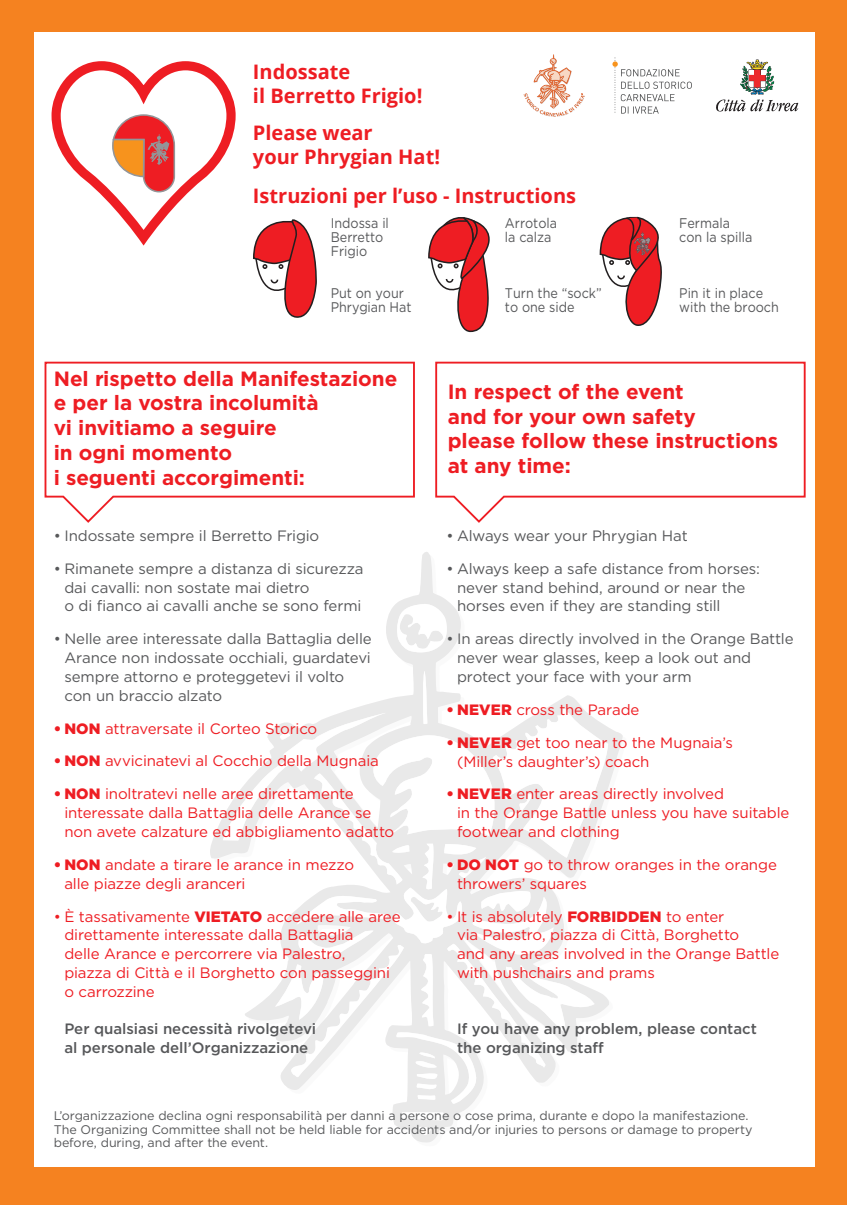
<style>
.page{position:relative;width:847px;height:1205px;background:#fff}
.page>*{position:absolute;margin:0;border:0;box-sizing:border-box;transform-origin:0 0}
.t1{font:700 20.62px/24.8px "Gotham";letter-spacing:-.005em;color:#ee1d23}
.t2{font:700 20px/24px "Open Sans";color:#ee1d23}
.t3{font:15px/18.8px "Gotham";letter-spacing:-.01em;color:#ee1d23}
.t4{font:15px/18.8px "Gotham";letter-spacing:-.01em;color:#57585a}
.t5{font:500 15px/18.8px "Gotham";letter-spacing:-.005em;color:#57585a}
.t6{font:14px/14px "Gotham";color:#57585a;scale:.9 1}
.t7{font:12.5px/13.8px "Gotham";letter-spacing:-.005em;color:#57585a}
.s1{font-weight:900}
</style>
<div class="page">
<div style="left:0;top:0;width:846px;height:1204px;background:#f58220"></div>
<div style="left:34px;top:32px;width:779px;height:1134px;background:#fff"></div>
<svg style="left:599px;top:217px;width:62px;height:109px"></svg>
<svg style="left:396px;top:552px;width:226px;height:590px"></svg>
<svg style="left:210px;top:604px;width:397px;height:531px"></svg>
<svg style="left:44px;top:361px;width:371px;height:162px"></svg>
<svg style="left:435px;top:361px;width:371px;height:162px"></svg>
<svg style="left:253px;top:219px;width:64px;height:99px"></svg>
<svg style="left:428px;top:217px;width:62px;height:115px"></svg>
<svg style="left:51px;top:61px;width:185px;height:185px"></svg>
<svg style="left:612px;top:57px;width:79px;height:57px"></svg>
<svg style="left:523px;top:54px;width:61px;height:63px"></svg>
<svg style="left:716px;top:59px;width:81px;height:53px"></svg>
<h2 class="t2" style="left:253px;top:60px;width:171px">Indossate<br>il Berretto Frigio!</h2>
<h2 class="t2" style="left:253px;top:120px;width:188px">Please wear<br>your Phrygian Hat!</h2>
<h2 class="t2" style="left:253px;top:183px;width:324px">Istruzioni per l’uso - Instructions</h2>
<p class="t6" style="left:330px;top:216px;width:66px">Indossa il<br>Berretto<br>Frigio</p>
<p class="t6" style="left:330px;top:286px;width:91px">Put on your<br>Phrygian Hat</p>
<p class="t6" style="left:504px;top:216px;width:59px">Arrotola la calza</p>
<p class="t6" style="left:504px;top:286px;width:109px">Turn the “sock” to one side</p>
<p class="t6" style="left:678px;top:216px;width:83px">Fermala con la spilla</p>
<p class="t6" style="left:678px;top:286px;width:112px">Pin it in place with the brooch</p>
<h1 class="t1" style="left:54px;top:366px;width:345px">Nel rispetto della Manifestazione e per la vostra incolumità<br>vi invitiamo a seguire<br>in ogni momento<br>i seguenti accorgimenti:</h1>
<p class="t4" style="left:54px;top:526px;width:267px">• Indossate sempre il Berretto Frigio</p>
<p class="t4" style="left:64px;top:559px;width:300px;text-indent:-11px">• Rimanete sempre a distanza di sicurezza dai cavalli: non sostate mai dietro<br>o di fianco ai cavalli anche se sono fermi</p>
<p class="t4" style="left:64px;top:629px;width:309px;text-indent:-11px">• Nelle aree interessate dalla Battaglia delle Arance non indossate occhiali, guardatevi sempre attorno e proteggetevi il volto con un braccio alzato</p>
<p class="t3" style="left:54px;top:718px;width:265px"><span class="s1">• NON</span> attraversate il Corteo Storico</p>
<p class="t3" style="left:54px;top:751px;width:326px"><span class="s1">• NON</span> avvicinatevi al Cocchio della Mugnaia</p>
<p class="t3" style="left:64px;top:784px;width:331px;text-indent:-11px"><span class="s1">• NON</span> inoltratevi nelle aree direttamente interessate dalla Battaglia delle Arance se non avete calzature ed abbigliamento adatto</p>
<p class="t3" style="left:64px;top:854px;width:291px;text-indent:-11px"><span class="s1">• NON</span> andate a tirare le arance in mezzo alle piazze degli aranceri</p>
<p class="t3" style="left:64px;top:906px;width:337px;text-indent:-11px">• È tassativamente <span class="s1">VIETATO</span> accedere alle aree direttamente interessate dalla Battaglia<br>delle Arance e percorrere via Palestro,<br>piazza di Città e il Borghetto con passeggini o carrozzine</p>
<p class="t5" style="left:64px;top:1019px;width:253px">Per qualsiasi necessità rivolgetevi al personale dell’Organizzazione</p>
<h1 class="t1" style="left:447px;top:379px;width:331px">In respect of the event<br>and for your own safety<br>please follow these instructions at any time:</h1>
<p class="t4" style="left:446px;top:526px;width:243px">• Always wear your Phrygian Hat</p>
<p class="t4" style="left:457px;top:559px;width:304px;text-indent:-11px">• Always keep a safe distance from horses: never stand behind, around or near the horses even if they are standing still</p>
<p class="t4" style="left:457px;top:629px;width:338px;text-indent:-11px">• In areas directly involved in the Orange Battle never wear glasses, keep a look out and protect your face with your arm</p>
<p class="t3" style="left:446px;top:699px;width:194px"><span class="s1">• NEVER</span> cross the Parade</p>
<p class="t3" style="left:457px;top:732px;width:277px;text-indent:-11px"><span class="s1">• NEVER</span> get too near to the Mugnaia’s (Miller’s daughter’s) coach</p>
<p class="t3" style="left:457px;top:784px;width:334px;text-indent:-11px"><span class="s1">• NEVER</span> enter areas directly involved<br>in the Orange Battle unless you have suitable footwear and clothing</p>
<p class="t3" style="left:457px;top:854px;width:321px;text-indent:-11px"><span class="s1">• DO NOT</span> go to throw oranges in the orange throwers’ squares</p>
<p class="t3" style="left:457px;top:906px;width:323px;text-indent:-11px">• It is absolutely <span class="s1">FORBIDDEN</span> to enter<br>via Palestro, piazza di Città, Borghetto<br>and any areas involved in the Orange Battle with pushchairs and prams</p>
<p class="t5" style="left:457px;top:1019px;width:301px">If you have any problem, please contact the organizing staff</p>
<p class="t7" style="left:54px;top:1108px;width:699px">L’organizzazione declina ogni responsabilità per danni a persone o cose prima, durante e dopo la manifestazione.<br>The Organizing Committee shall not be held liable for accidents and/or injuries to persons or damage to property before, during, and after the event.</p>
</div>
